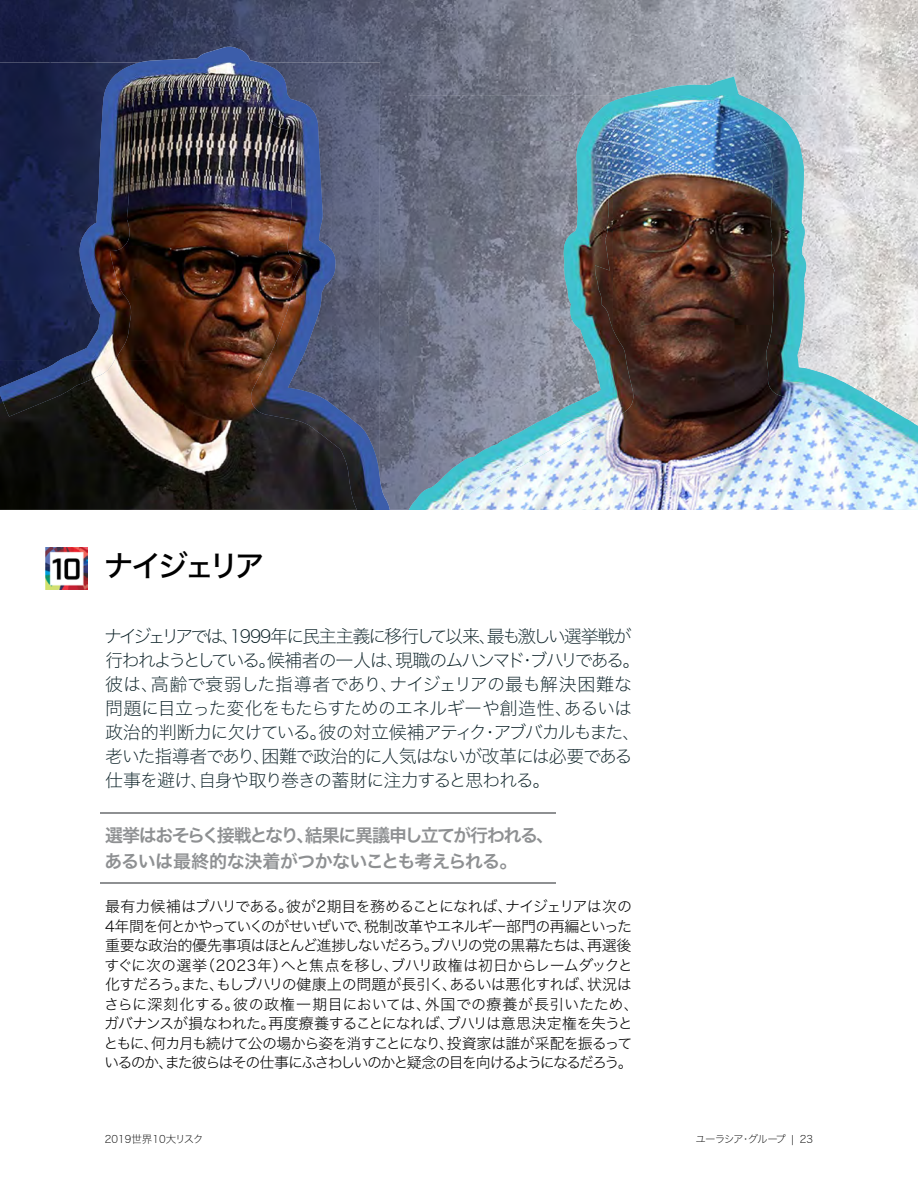
<style>
.page{position:relative;width:918px;height:1188px;background:#fff}
.page>*{position:absolute;margin:0;border:0;box-sizing:border-box;transform-origin:0 0}
.t1{font:30px "Hiragino Sans W5";letter-spacing:-.12em;color:#000}
.t2{font:18px/24px "Hiragino Sans W1";letter-spacing:-.065em;color:#071d23}
.t3{font:18px/25.5px "Hiragino Sans W6";letter-spacing:-.065em;color:#8e9092}
.t4{font:15px/19.5px "Hiragino Sans W2";letter-spacing:-.055em;color:#000}
.t5{font:10.5px "Hiragino Sans W1";letter-spacing:-.1em;color:#000}
.t6{font:10.5px "Hiragino Sans W1";color:#000}
</style>
<div class="page">
<img style="left:46px;top:547px;width:41px;height:42px">
<hr style="left:100px;top:812px;width:456px;height:2px;background:#8e9092">
<hr style="left:100px;top:883px;width:456px;height:1px;background:#8e9092">
<img style="left:358px;top:0;width:100px;height:77px">
<div style="left:0;top:0;width:49px;height:47px;background:#161c41"></div>
<img style="left:458px;top:0;width:460px;height:77px">
<img style="left:49px;top:0;width:309px;height:47px">
<svg style="left:0;top:47px;width:392px;height:463px;background:#434c6e"></svg>
<img style="left:0;top:509px;width:357px;height:1px">
<img style="left:0;top:62px;width:380px;height:447px">
<img style="left:0;top:62px;width:294px;height:355px">
<svg style="left:385px;top:77px;width:533px;height:433px;background:#7c8695"></svg>
<img style="left:633px;top:95px;width:285px;height:415px">
<img style="left:409px;top:95px;width:224px;height:415px">
<h1 class="t1" style="left:104px;top:539px;width:162px">ナイジェリア</h1>
<p class="t2" style="left:104px;top:623px;width:538px">ナイジェリアでは、1999年に民主主義に移行して以来、最も激しい選挙戦が行われようとしている。候補者の一人は、現職のムハンマド・ブハリである。彼は、高齢で衰弱した指導者であり、ナイジェリアの最も解決困難な問題に目立った変化をもたらすためのエネルギーや創造性、あるいは政治的判断力に欠けている。彼の対立候補アティク・アブバカルもまた、老いた指導者であり、困難で政治的に人気はないが改革には必要である仕事を避け、自身や取り巻きの蓄財に注力すると思われる。</p>
<p class="t3" style="left:104px;top:822px;width:451px">選挙はおそらく接戦となり、結果に異議申し立てが行われる、あるいは最終的な決着がつかないことも考えられる。</p>
<p class="t4" style="left:104px;top:895px;width:537px">最有力候補はブハリである。彼が2期目を務めることになれば、ナイジェリアは次の4年間を何とかやっていくのがせいぜいで、税制改革やエネルギー部門の再編といった重要な政治的優先事項はほとんど進捗しないだろう。ブハリの党の黒幕たちは、再選後すぐに次の選挙（2023年）へと焦点を移し、ブハリ政権は初日からレームダックと化すだろう。また、もしブハリの健康上の問題が長引く、あるいは悪化すれば、状況はさらに深刻化する。彼の政権一期目においては、外国での療養が長引いたため、ガバナンスが損なわれた。再度療養することになれば、ブハリは意思決定権を失うとともに、何カ月も続けて公の場から姿を消すことになり、投資家は誰が采配を振るっているのか、また彼らはその仕事にふさわしいのかと疑念の目を向けるようになるだろう。</p>
<p class="t6" style="left:105px;top:1130px;width:100px">2019世界10大リスク</p>
<p class="t5" style="left:696px;top:1130px;width:119px">ユーラシア・グループ | 23</p>
</div>
